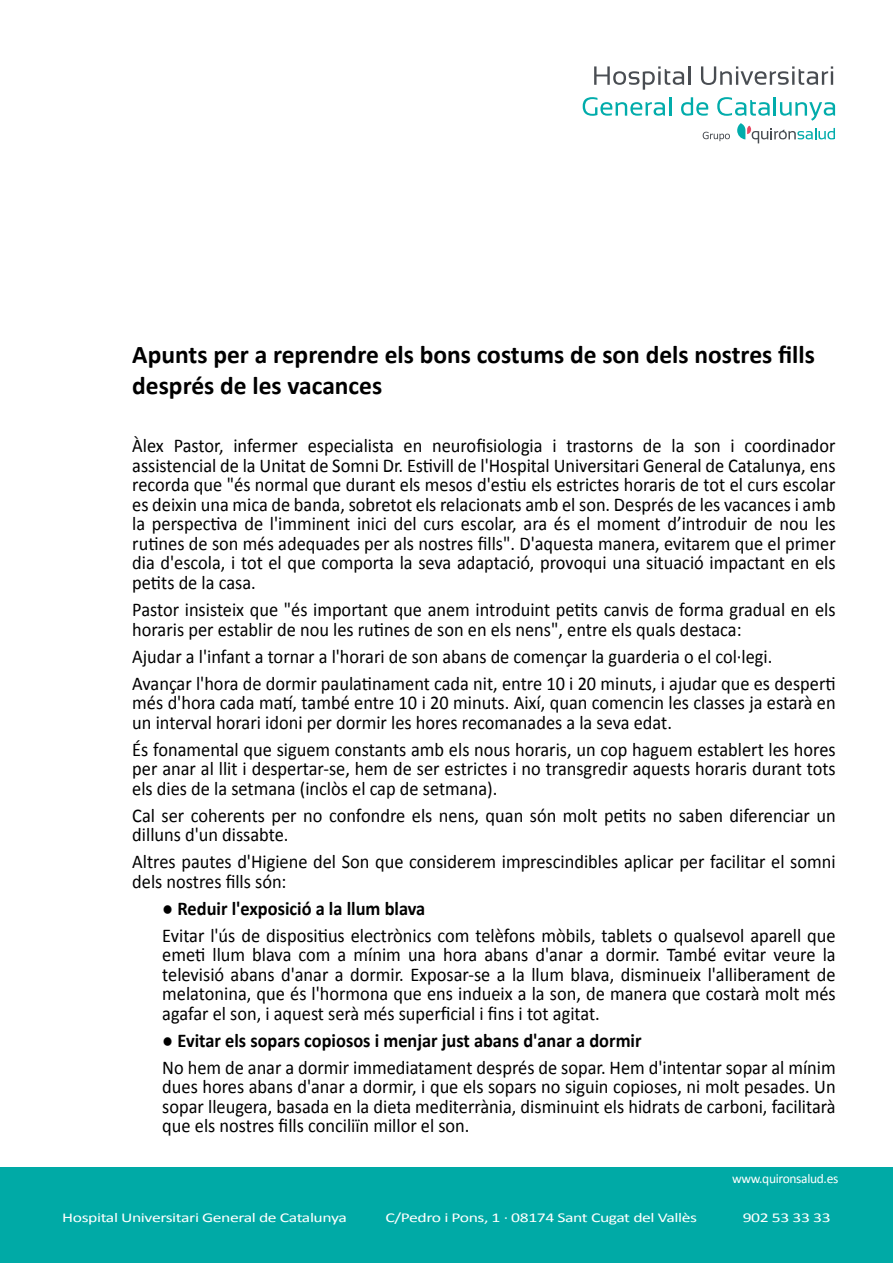
<style>
.page{position:relative;width:893px;height:1263px;background:#fff}
.page>*{position:absolute;margin:0;border:0;box-sizing:border-box;transform-origin:0 0}
.t1{font:700 25.5px/31.5px "Calibri";color:#000}
.t2{font:19.5px/19.5px "Calibri";color:#000;scale:.94 1}
.t3{font:700 19.5px "Calibri";color:#000;scale:.94 1}
.t4{font:13.5px "Calibri";letter-spacing:-.025em;color:#fff;scale:1.31 1}
.t5{font:13.5px "Calibri";letter-spacing:-.025em;color:#fff}
</style>
<div class="page">
<div style="left:0;top:1167px;width:893px;height:96px;background:#00aaa6"></div>
<svg style="left:594px;top:66px;width:96px;height:24px"></svg>
<svg style="left:701px;top:66px;width:132px;height:19px"></svg>
<svg style="left:583px;top:97px;width:88px;height:19px"></svg>
<svg style="left:681px;top:97px;width:154px;height:46px"></svg>
<h1 class="t1" style="left:132px;top:339px;width:684px">Apunts per a reprendre els bons costums de son dels nostres fills després de les vacances</h1>
<p class="t2" style="left:132px;top:436px;width:750px;text-align:justify">Àlex Pastor, infermer especialista en neurofisiologia i trastorns de la son i coordinador assistencial de la Unitat de Somni Dr. Estivill de l'Hospital Universitari General de Catalunya, ens recorda que "és normal que durant els mesos d'estiu els estrictes horaris de tot el curs escolar es deixin una mica de banda, sobretot els relacionats amb el son. Després de les vacances i amb la perspectiva de l'imminent inici del curs escolar, ara és el moment d’introduir de nou les rutines de son més adequades per als nostres fills". D'aquesta manera, evitarem que el primer dia d'escola, i tot el que comporta la seva adaptació, provoqui una situació impactant en els petits de la casa.</p>
<p class="t2" style="left:132px;top:600px;width:750px">Pastor insisteix que "és important que anem introduint petits canvis de forma gradual en els horaris per establir de nou les rutines de son en els nens", entre els quals destaca:</p>
<p class="t2" style="left:132px;top:643px;width:750px;line-height:27px">Ajudar a l'infant a tornar a l'horari de son abans de començar la guarderia o el col·legi.<br>Avançar l'hora de dormir paulatinament cada nit, entre 10 i 20 minuts, i ajudar que es desperti</p>
<p class="t2" style="left:132px;top:693px;width:750px">més d'hora cada matí, també entre 10 i 20 minuts. Així, quan comencin les classes ja estarà en un interval horari idoni per dormir les hores recomanades a la seva edat.</p>
<p class="t2" style="left:132px;top:739px;width:750px;text-align:justify">És fonamental que siguem constants amb els nous horaris, un cop haguem establert les hores per anar al llit i despertar-se, hem de ser estrictes i no transgredir aquests horaris durant tots els dies de la setmana (inclòs el cap de setmana).</p>
<p class="t2" style="left:132px;top:805px;width:750px">Cal ser coherents per no confondre els nens, quan són molt petits no saben diferenciar un dilluns d'un dissabte.</p>
<p class="t2" style="left:132px;top:852px;width:750px">Altres pautes d'Higiene del Son que considerem imprescindibles aplicar per facilitar el somni dels nostres fills són:</p>
<p class="t3" style="left:162px;top:896px;width:281px">● Reduir l'exposició a la llum blava</p>
<p class="t2" style="left:162px;top:925px;width:718px;text-align:justify">Evitar l'ús de dispositius electrònics com telèfons mòbils, tablets o qualsevol aparell que emeti llum blava com a mínim una hora abans d'anar a dormir. També evitar veure la televisió abans d'anar a dormir. Exposar-se a la llum blava, disminueix l'alliberament de melatonina, que és l'hormona que ens indueix a la son, de manera que costarà molt més agafar el son, i aquest serà més superficial i fins i tot agitat.</p>
<p class="t3" style="left:162px;top:1028px;width:511px">● Evitar els sopars copiosos i menjar just abans d'anar a dormir</p>
<p class="t2" style="left:162px;top:1057px;width:718px;text-align:justify">No hem de anar a dormir immediatament després de sopar. Hem d'intentar sopar al mínim dues hores abans d'anar a dormir, i que els sopars no siguin copioses, ni molt pesades. Un sopar lleugera, basada en la dieta mediterrània, disminuint els hidrats de carboni, facilitarà que els nostres fills conciliïn millor el son.</p>
<p class="t5" style="left:732px;top:1170px;width:108px">www.quironsalud.es</p>
<p class="t4" style="left:62px;top:1209px;width:219px">Hospital Universitari General de Catalunya</p>
<p class="t4" style="left:385px;top:1209px;width:239px">C/Pedro i Pons, 1 · 08174 Sant Cugat del Vallès</p>
<p class="t4" style="left:743px;top:1209px;width:69px">902 53 33 33</p>
</div>
